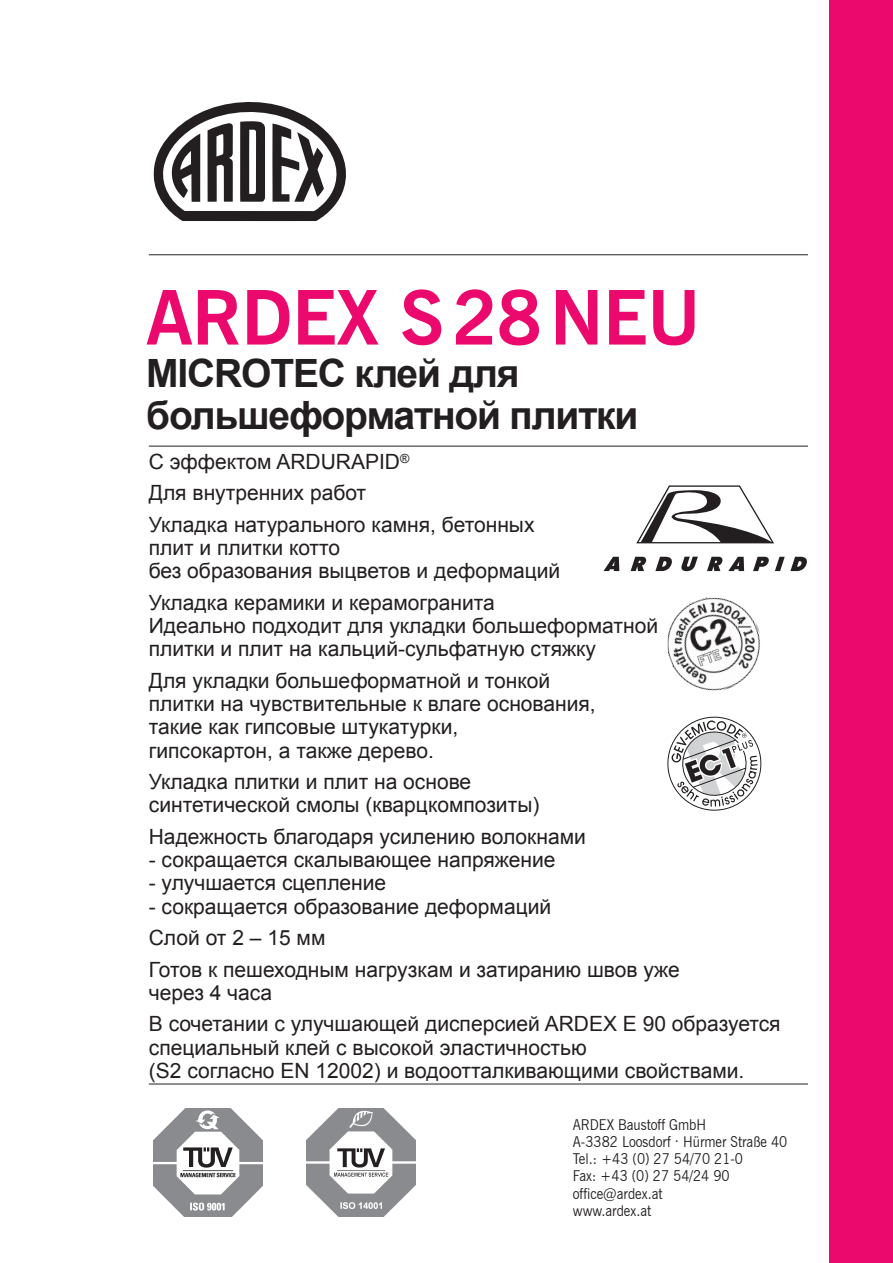
<style>
.page{position:relative;width:893px;height:1263px;background:#fff}
.page>*{position:absolute;margin:0;border:0;box-sizing:border-box;transform-origin:0 0}
.Produktname{font:700 75px "News Gothic BT";letter-spacing:-.01em;color:#ec096d}
.Produktbezeichnung{font:700 39px "Arial";letter-spacing:-.03em;color:#231f20}
.Grundtext_ohne_Absta{font:21px "Arial";color:#231f20}
.t1{font:15px/17.2px "News Gothic BT";color:#231f20;scale:.9 1}
</style>
<div class="page">
<hr style="left:149px;top:254px;width:659px;height:1px;background:#231f20">
<hr style="left:149px;top:446px;width:659px;height:1px;background:#231f20">
<hr style="left:149px;top:1084px;width:659px;height:1px;background:#231f20">
<img style="left:153px;top:1108px;width:110px;height:108px">
<img style="left:306px;top:1108px;width:110px;height:108px">
<div style="left:829px;top:0;width:64px;height:1263px;background:#ec096d"></div>
<svg style="left:153px;top:102px;width:193px;height:119px"></svg>
<svg style="left:707px;top:557px;width:37px;height:14px"></svg>
<svg style="left:753px;top:557px;width:16px;height:14px"></svg>
<svg style="left:775px;top:557px;width:32px;height:14px"></svg>
<svg style="left:631px;top:557px;width:15px;height:14px"></svg>
<svg style="left:681px;top:557px;width:17px;height:14px"></svg>
<svg style="left:603px;top:557px;width:16px;height:14px"></svg>
<svg style="left:655px;top:557px;width:17px;height:14px"></svg>
<svg style="left:636px;top:485px;width:138px;height:59px"></svg>
<img style="left:668px;top:597px;width:92px;height:94px">
<svg style="left:668px;top:717px;width:93px;height:93px"></svg>
<p class="Produktname" style="left:146px;top:272px;width:556px">ARDEX S28NEU</p>
<p class="Produktbezeichnung" style="left:146px;top:347px;width:375px">MICROTEC клей для</p>
<p class="Produktbezeichnung" style="left:146px;top:389px;width:494px">большеформатной плитки</p>
<p class="Grundtext_ohne_Absta" style="left:149px;top:448px;width:262px">С эффектом ARDURAPID<sup>®</sup></p>
<p class="Grundtext_ohne_Absta" style="left:149px;top:479px;width:219px">Для внутренних работ</p>
<p class="Grundtext_ohne_Absta" style="left:149px;top:511px;width:387px">Укладка натурального камня, бетонных</p>
<p class="Grundtext_ohne_Absta" style="left:149px;top:534px;width:193px">плит и плитки котто</p>
<p class="Grundtext_ohne_Absta" style="left:149px;top:557px;width:413px">без образования выцветов и деформаций</p>
<p class="Grundtext_ohne_Absta" style="left:149px;top:589px;width:348px">Укладка керамики и керамогранита</p>
<p class="Grundtext_ohne_Absta" style="left:149px;top:612px;width:511px">Идеально подходит для укладки большеформатной</p>
<p class="Grundtext_ohne_Absta" style="left:149px;top:635px;width:449px">плитки и плит на кальций-сульфатную стяжку</p>
<p class="Grundtext_ohne_Absta" style="left:149px;top:667px;width:403px">Для укладки большеформатной и тонкой</p>
<p class="Grundtext_ohne_Absta" style="left:149px;top:690px;width:448px">плитки на чувствительные к влаге основания,</p>
<p class="Grundtext_ohne_Absta" style="left:149px;top:713px;width:311px">такие как гипсовые штукатурки,</p>
<p class="Grundtext_ohne_Absta" style="left:149px;top:736px;width:287px">гипсокартон, а также дерево.</p>
<p class="Grundtext_ohne_Absta" style="left:149px;top:768px;width:324px">Укладка плитки и плит на основе</p>
<p class="Grundtext_ohne_Absta" style="left:149px;top:791px;width:392px">синтетической смолы (кварцкомпозиты)</p>
<p class="Grundtext_ohne_Absta" style="left:149px;top:823px;width:439px">Надежность благодаря усилению волокнами</p>
<p class="Grundtext_ohne_Absta" style="left:149px;top:846px;width:408px">- сокращается скалывающее напряжение</p>
<p class="Grundtext_ohne_Absta" style="left:149px;top:869px;width:239px">- улучшается сцепление</p>
<p class="Grundtext_ohne_Absta" style="left:149px;top:892px;width:404px">- сокращается образование деформаций</p>
<p class="Grundtext_ohne_Absta" style="left:149px;top:924px;width:178px">Слой от 2 – 15 мм</p>
<p class="Grundtext_ohne_Absta" style="left:149px;top:955px;width:533px">Готов к пешеходным нагрузкам и затиранию швов уже</p>
<p class="Grundtext_ohne_Absta" style="left:149px;top:979px;width:125px">через 4 часа</p>
<p class="Grundtext_ohne_Absta" style="left:149px;top:1010px;width:633px">В сочетании с улучшающей дисперсией ARDEX E 90 образуется</p>
<p class="Grundtext_ohne_Absta" style="left:149px;top:1033px;width:440px">специальный клей с высокой эластичностью</p>
<p class="Grundtext_ohne_Absta" style="left:149px;top:1057px;width:597px">(S2 согласно EN 12002) и водоотталкивающими свойствами.</p>
<p class="t1" style="left:573px;top:1115px;width:240px">ARDEX Baustoff GmbH<br>A-3382 Loosdorf . Hürmer Straße 40<br>Tel.: +43 (0) 27 54/70 21-0<br>Fax: +43 (0) 27 54/24 90 office@ardex.at<br>www.ardex.at</p>
</div>
